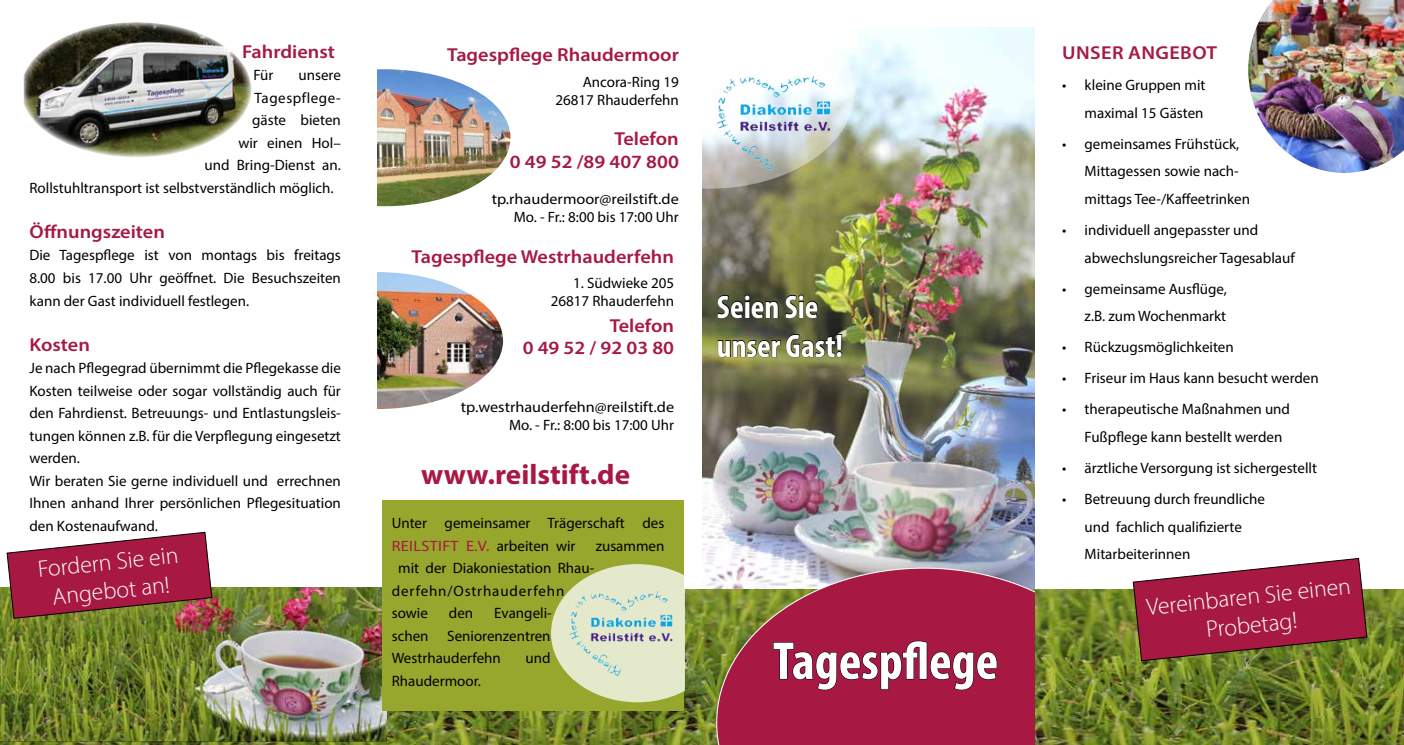
<style>
.page{position:relative;width:1404px;height:745px;background:#fff}
.page>*{position:absolute;margin:0;border:0;box-sizing:border-box;transform-origin:0 0}
.t1{font:700 condensed 53.75px "Myriad Pro";color:#fff}
.t2{font:700 condensed 32.5px/39px "Myriad Pro";color:#fff}
.t3{font:700 28.25px "Myriad Pro";color:#a71942}
.t4{font:300 23.75px/28.5px "Myriad Pro";color:#fff;text-align:center}
.t5{font:600 18.75px/22.5px "Myriad Pro";color:#a71942;text-align:right;scale:1.08 1}
.t6{font:600 18.75px "Myriad Pro";letter-spacing:.02em;color:#a71942;scale:1.08 1}
.t7{font:15px/22.5px "Myriad Pro";color:#000}
.t8{font:15px/18px "Myriad Pro";color:#000;text-align:right;scale:1.08 1}
.t9{font:15px "Myriad Pro";letter-spacing:.035em;color:#000}
.s1{color:#a71942}
</style>
<div class="page">
<img style="left:0;top:589px;width:1403px;height:155px">
<img style="left:702px;top:27px;width:332px;height:561px">
<svg style="left:716px;top:567px;width:318px;height:177px;background:#a7354e"></svg>
<svg style="left:772px;top:640px;width:225px;height:49px;background:#921539"></svg>
<svg style="left:702px;top:45px;width:152px;height:143px"></svg>
<img style="left:714px;top:76px;width:118px;height:94px">
<svg style="left:716px;top:294px;width:62px;height:24px"></svg>
<svg style="left:784px;top:294px;width:34px;height:24px"></svg>
<svg style="left:717px;top:339px;width:63px;height:18px"></svg>
<svg style="left:786px;top:333px;width:56px;height:24px"></svg>
<img style="left:377px;top:69px;width:133px;height:137px">
<img style="left:377px;top:272px;width:126px;height:137px">
<img style="left:1248px;top:0;width:155px;height:173px">
<img style="left:0;top:587px;width:386px;height:154px">
<div style="left:382px;top:500px;width:302px;height:210px;background:#97a72d"></div>
<svg style="left:551px;top:564px;width:133px;height:137px"></svg>
<img style="left:567px;top:589px;width:107px;height:87px">
<svg style="left:7px;top:531px;width:205px;height:87px;background:#aa4359"></svg>
<svg style="left:1132px;top:557px;width:234px;height:103px;background:#a74255"></svg>
<img style="left:24px;top:22px;width:227px;height:135px">
<p class="t5" style="left:242px;top:40px;width:88px">Fahrdienst</p>
<p class="t7" style="left:253px;top:64px;width:21px">Für</p>
<p class="t7" style="left:298px;top:64px;width:44px">unsere</p>
<p class="t9" style="left:254px;top:88px;width:88px">Tagespflege-</p>
<p class="t7" style="left:252px;top:109px;width:90px">gäste bieten</p>
<p class="t7" style="left:238px;top:131px;width:104px">wir einen Hol–</p>
<p class="t7" style="left:204px;top:154px;width:138px">und Bring-Dienst an.</p>
<p class="t7" style="left:29px;top:176px;width:306px">Rollstuhltransport ist selbstverständlich möglich.</p>
<p class="t5" style="left:29px;top:220px;width:127px">Öffnungszeiten</p>
<p class="t7" style="left:29px;top:244px;width:313px;text-align:justify">Die Tagespflege ist von montags bis freitags 8.00 bis 17.00 Uhr geöffnet. Die Besuchszeiten kann der Gast individuell festlegen.</p>
<p class="t5" style="left:29px;top:332px;width:58px">Kosten</p>
<p class="t7" style="left:29px;top:356px;width:313px">Je nach Pflegegrad übernimmt die Pflegekasse die Kosten teilweise oder sogar vollständig auch für den Fahrdienst. Betreuungs- und Entlastungsleis&shy;tungen können z.B. für die Verpflegung eingesetzt werden.<br>Wir beraten Sie gerne individuell und errechnen Ihnen anhand Ihrer persönlichen Pflegesituation den Kostenaufwand.</p>
<h3 class="t4" style="left:36px;top:554px;width:143px;rotate:-6deg">Fordern Sie ein<br>Angebot an!</h3>
<p class="t5" style="left:447px;top:43px;width:216px">Tagespflege Rhaudermoor</p>
<p class="t7" style="left:555px;top:72px;width:125px;line-height:18px;text-align:right">Ancora-Ring 19<br>26817 Rhauderfehn</p>
<p class="t5" style="left:510px;top:127px;width:158px">Telefon<br>0 49 52 /89 407 800</p>
<p class="t8" style="left:491px;top:189px;width:175px">tp.rhaudermoor@reilstift.de<br>Mo. - Fr.: 8:00 bis 17:00 Uhr</p>
<p class="t5" style="left:411px;top:244px;width:245px">Tagespflege Westrhauderfehn</p>
<p class="t7" style="left:550px;top:273px;width:125px;line-height:18px;text-align:right">1. Südwieke 205<br>26817 Rhauderfehn</p>
<p class="t5" style="left:522px;top:313px;width:142px">Telefon<br>0 49 52 / 92 03 80</p>
<p class="t8" style="left:461px;top:397px;width:199px">tp.westrhauderfehn@reilstift.de<br>Mo. - Fr.: 8:00 bis 17:00 Uhr</p>
<h3 class="t3" style="left:421px;top:455px;width:210px">www.reilstift.de</h3>
<p class="t7" style="left:392px;top:511px;width:274px">Unter gemeinsamer Trägerschaft des<br><span class="s1">REILSTIFT E.V.</span> arbeiten wir</p>
<p class="t7" style="left:595px;top:533px;width:70px">zusammen</p>
<p class="t7" style="left:392px;top:556px;width:204px;text-indent:6px">mit der Diakoniestation Rhau&shy;derfehn/Ostrhauderfehn sowie</p>
<p class="t7" style="left:392px;top:601px;width:162px;text-align:justify;text-indent:102px">Evangeli&shy;schen Seniorenzentren Westrhauderfehn</p>
<p class="t7" style="left:449px;top:601px;width:26px">den</p>
<p class="t7" style="left:525px;top:646px;width:27px">und</p>
<p class="t7" style="left:392px;top:668px;width:91px">Rhaudermoor.</p>
<h2 class="t2" style="left:717px;top:286px;width:128px">Seien Sie unser Gast!</h2>
<h1 class="t1" style="left:772px;top:627px;width:227px">Tagespflege</h1>
<p class="t6" style="left:1062px;top:41px;width:145px">UNSER ANGEBOT</p>
<p class="t7" style="left:1061px;top:71px;width:145px;line-height:27.5px;text-align:right">• kleine Gruppen mit maximal 15 Gästen</p>
<p class="t7" style="left:1084px;top:130px;width:167px;line-height:27.5px;text-indent:-22px">• gemeinsames Frühstück,<br>Mittagessen sowie nach&shy;mittags Tee-/Kaffeetrinken</p>
<p class="t7" style="left:1084px;top:216px;width:212px;line-height:27.5px;text-indent:-22px">• individuell angepasster und abwechslungsreicher Tagesablauf</p>
<p class="t7" style="left:1061px;top:274px;width:166px;line-height:27.5px;text-align:right">• gemeinsame Ausflüge, z.B. zum Wochenmarkt</p>
<p class="t7" style="left:1061px;top:335px;width:173px">• Rückzugsmöglichkeiten</p>
<p class="t7" style="left:1061px;top:366px;width:258px">• Friseur im Haus kann besucht werden</p>
<p class="t7" style="left:1084px;top:395px;width:207px;line-height:27.5px;text-indent:-22px">• therapeutische Maßnahmen und<br>Fußpflege kann bestellt werden</p>
<p class="t7" style="left:1061px;top:456px;width:256px">• ärztliche Versorgung ist sichergestellt</p>
<p class="t7" style="left:1084px;top:484px;width:182px;line-height:27.5px;text-indent:-22px">• Betreuung durch freundliche und fachlich qualifizierte<br>Mitarbeiterinnen</p>
<h3 class="t4" style="left:1144px;top:592px;width:207px;rotate:-6deg">Vereinbaren Sie einen<br>Probetag!</h3>
</div>
